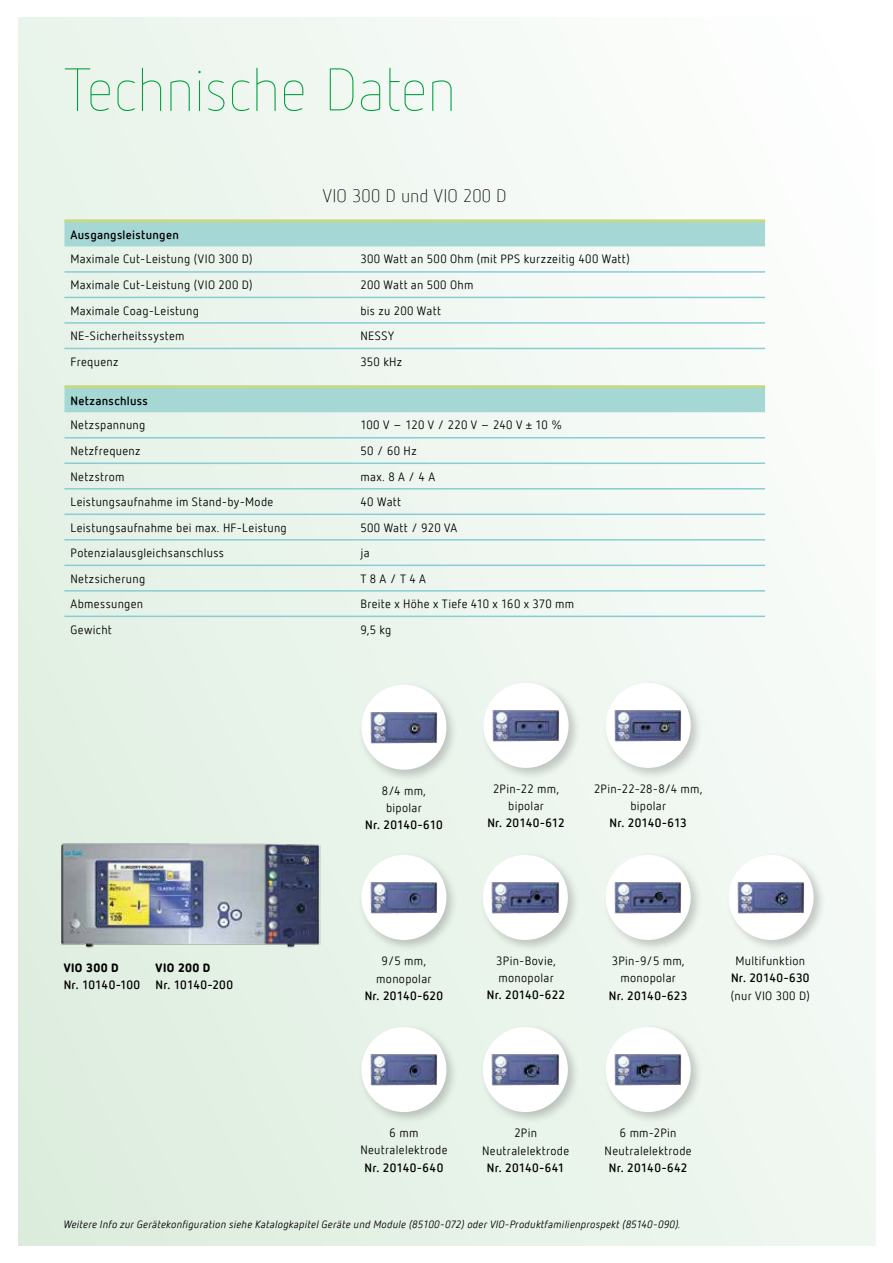
<style>
.page{position:relative;width:893px;height:1263px;background:#fff}
.page>*{position:absolute;margin:0;border:0;box-sizing:border-box;transform-origin:0 0}
.t1{font:100 60px "Netto Offc Pro";letter-spacing:-.02em;color:#009e3d}
.t2{font:300 18px "Netto Offc Pro";letter-spacing:.005em;color:#000}
.t3{font:12px/17.2px "Netto Offc Pro";letter-spacing:.025em;color:#000;text-align:center}
.t4{font:700 12px "Netto Offc Pro";letter-spacing:.02em;color:#000}
.t5{font:900 12px "Netto Offc Pro";letter-spacing:.03em;color:#000}
.t6{font:italic 10.5px "Netto Offc Pro";letter-spacing:.02em;color:#000}
</style>
<div class="page">
<div style="left:0;top:17px;width:876px;height:1229px;background:linear-gradient(to right,#e1efe2,#f8fbf9)"></div>
<div style="left:0;top:0;width:17px;height:1263px;background:#fff"></div>
<div style="left:358px;top:681px;width:101px;height:101px;background:#000;opacity:.2"></div>
<div style="left:361px;top:685px;width:85px;height:85px;background:#fff;border-radius:50%"></div>
<img style="left:370px;top:712px;width:68px;height:31px">
<div style="left:358px;top:851px;width:101px;height:102px;background:#000;opacity:.2"></div>
<div style="left:361px;top:855px;width:85px;height:85px;background:#fff;border-radius:50%"></div>
<img style="left:370px;top:882px;width:68px;height:32px">
<div style="left:358px;top:1023px;width:101px;height:102px;background:#000;opacity:.2"></div>
<div style="left:361px;top:1027px;width:85px;height:85px;background:#fff;border-radius:50%"></div>
<img style="left:370px;top:1054px;width:68px;height:32px">
<div style="left:479px;top:851px;width:102px;height:102px;background:#000;opacity:.2"></div>
<div style="left:483px;top:855px;width:85px;height:85px;background:#fff;border-radius:50%"></div>
<img style="left:491px;top:882px;width:69px;height:32px">
<div style="left:479px;top:1023px;width:102px;height:102px;background:#000;opacity:.2"></div>
<div style="left:483px;top:1027px;width:85px;height:85px;background:#fff;border-radius:50%"></div>
<img style="left:491px;top:1054px;width:69px;height:32px">
<div style="left:602px;top:851px;width:101px;height:102px;background:#000;opacity:.2"></div>
<div style="left:606px;top:855px;width:85px;height:85px;background:#fff;border-radius:50%"></div>
<img style="left:614px;top:882px;width:68px;height:32px">
<div style="left:602px;top:1023px;width:101px;height:102px;background:#000;opacity:.2"></div>
<div style="left:606px;top:1027px;width:85px;height:85px;background:#fff;border-radius:50%"></div>
<img style="left:614px;top:1054px;width:68px;height:32px">
<div style="left:725px;top:851px;width:101px;height:102px;background:#000;opacity:.2"></div>
<div style="left:728px;top:855px;width:86px;height:85px;background:#fff;border-radius:50%"></div>
<img style="left:737px;top:882px;width:68px;height:32px">
<div style="left:480px;top:679px;width:101px;height:102px;background:#000;opacity:.2"></div>
<div style="left:484px;top:683px;width:85px;height:85px;background:#fff;border-radius:50%"></div>
<img style="left:492px;top:710px;width:68px;height:31px">
<div style="left:602px;top:679px;width:101px;height:102px;background:#000;opacity:.2"></div>
<div style="left:606px;top:683px;width:85px;height:85px;background:#fff;border-radius:50%"></div>
<img style="left:614px;top:710px;width:68px;height:31px">
<svg style="left:64px;top:222px;width:701px;height:190px;fill:#ecf5ed"></svg>
<hr style="left:64px;top:271px;width:290px;height:2px;background:#88cdd3">
<hr style="left:354px;top:271px;width:411px;height:2px;background:#88cdd3">
<hr style="left:64px;top:297px;width:290px;height:1px;background:#88cdd3">
<hr style="left:354px;top:297px;width:411px;height:1px;background:#88cdd3">
<hr style="left:64px;top:322px;width:290px;height:2px;background:#88cdd3">
<hr style="left:354px;top:322px;width:411px;height:2px;background:#88cdd3">
<hr style="left:64px;top:348px;width:290px;height:1px;background:#88cdd3">
<hr style="left:354px;top:348px;width:411px;height:1px;background:#88cdd3">
<hr style="left:64px;top:437px;width:290px;height:1px;background:#88cdd3">
<hr style="left:354px;top:437px;width:411px;height:1px;background:#88cdd3">
<hr style="left:64px;top:462px;width:290px;height:2px;background:#88cdd3">
<hr style="left:354px;top:462px;width:411px;height:2px;background:#88cdd3">
<hr style="left:64px;top:219px;width:290px;height:3px;background:#c5d984">
<hr style="left:354px;top:219px;width:411px;height:3px;background:#c5d984">
<hr style="left:64px;top:385px;width:290px;height:3px;background:#c5d984">
<hr style="left:354px;top:385px;width:411px;height:3px;background:#c5d984">
<hr style="left:64px;top:488px;width:290px;height:1px;background:#88cdd3">
<hr style="left:64px;top:513px;width:290px;height:2px;background:#88cdd3">
<hr style="left:64px;top:539px;width:290px;height:2px;background:#88cdd3">
<hr style="left:64px;top:565px;width:290px;height:1px;background:#88cdd3">
<hr style="left:64px;top:590px;width:290px;height:2px;background:#88cdd3">
<hr style="left:354px;top:488px;width:411px;height:1px;background:#88cdd3">
<hr style="left:354px;top:513px;width:411px;height:2px;background:#88cdd3">
<hr style="left:354px;top:539px;width:411px;height:2px;background:#88cdd3">
<hr style="left:354px;top:565px;width:411px;height:1px;background:#88cdd3">
<hr style="left:354px;top:590px;width:411px;height:2px;background:#88cdd3">
<hr style="left:64px;top:616px;width:290px;height:1px;background:#88cdd3">
<hr style="left:354px;top:616px;width:411px;height:1px;background:#88cdd3">
<img style="left:60px;top:840px;width:260px;height:112px">
<h1 class="t1" style="left:64px;top:53px;width:395px">Technische Daten</h1>
<h2 class="t2" style="left:323px;top:185px;width:185px">VIO 300 D und VIO 200 D</h2>
<p class="t4" style="left:70px;top:227px;width:110px">Ausgangsleistungen</p>
<p class="t3" style="left:70px;top:250px;width:184px">Maximale Cut-Leistung (VIO 300 D)</p>
<p class="t3" style="left:360px;top:250px;width:271px">300 Watt an 500 Ohm (mit PPS kurzzeitig 400 Watt)</p>
<p class="t3" style="left:70px;top:276px;width:183px">Maximale Cut-Leistung (VIO 200 D)</p>
<p class="t3" style="left:360px;top:276px;width:115px">200 Watt an 500 Ohm</p>
<p class="t3" style="left:70px;top:302px;width:130px">Maximale Coag-Leistung</p>
<p class="t3" style="left:360px;top:302px;width:82px">bis zu 200 Watt</p>
<p class="t3" style="left:70px;top:327px;width:116px">NE-Sicherheitssystem</p>
<p class="t3" style="left:360px;top:327px;width:35px">NESSY</p>
<p class="t3" style="left:70px;top:353px;width:50px">Frequenz</p>
<p class="t3" style="left:360px;top:353px;width:43px">350 kHz</p>
<p class="t4" style="left:70px;top:393px;width:79px">Netzanschluss</p>
<p class="t3" style="left:70px;top:416px;width:76px">Netzspannung</p>
<p class="t3" style="left:360px;top:416px;width:203px">100 V – 120 V / 220 V – 240 V ± 10 %</p>
<p class="t3" style="left:70px;top:442px;width:72px">Netzfrequenz</p>
<p class="t3" style="left:360px;top:442px;width:58px">50 / 60 Hz</p>
<p class="t3" style="left:70px;top:467px;width:56px">Netzstrom</p>
<p class="t3" style="left:360px;top:467px;width:76px">max. 8 A / 4 A</p>
<p class="t3" style="left:70px;top:493px;width:204px">Leistungsaufnahme im Stand-by-Mode</p>
<p class="t3" style="left:360px;top:493px;width:42px">40 Watt</p>
<p class="t3" style="left:70px;top:518px;width:218px">Leistungsaufnahme bei max. HF-Leistung</p>
<p class="t3" style="left:360px;top:518px;width:98px">500 Watt / 920 VA</p>
<p class="t3" style="left:70px;top:544px;width:155px">Potenzialausgleichsanschluss</p>
<p class="t3" style="left:360px;top:544px;width:11px">ja</p>
<p class="t3" style="left:70px;top:569px;width:76px">Netzsicherung</p>
<p class="t3" style="left:360px;top:569px;width:67px">T 8 A / T 4 A</p>
<p class="t3" style="left:70px;top:595px;width:74px">Abmessungen</p>
<p class="t3" style="left:360px;top:595px;width:215px">Breite x Höhe x Tiefe 410 x 160 x 370 mm</p>
<p class="t3" style="left:70px;top:621px;width:43px">Gewicht</p>
<p class="t3" style="left:360px;top:621px;width:33px">9,5 kg</p>
<p class="t5" style="left:64px;top:959px;width:56px">VIO 300 D</p>
<p class="t4" style="left:64px;top:977px;width:78px">Nr. 10140-100</p>
<p class="t5" style="left:156px;top:959px;width:56px">VIO 200 D</p>
<p class="t4" style="left:156px;top:977px;width:79px">Nr. 10140-200</p>
<p class="t3" style="left:382px;top:781px;width:46px">8/4 mm, bipolar</p>
<p class="t4" style="left:365px;top:817px;width:79px">Nr. 20140-610</p>
<p class="t3" style="left:493px;top:780px;width:68px">2Pin-22 mm, bipolar</p>
<p class="t4" style="left:487px;top:815px;width:79px">Nr. 20140-612</p>
<p class="t3" style="left:594px;top:780px;width:110px">2Pin-22-28-8/4 mm, bipolar</p>
<p class="t4" style="left:609px;top:815px;width:79px">Nr. 20140-613</p>
<p class="t3" style="left:376px;top:952px;width:57px">9/5 mm, monopolar</p>
<p class="t4" style="left:365px;top:987px;width:80px">Nr. 20140-620</p>
<p class="t3" style="left:496px;top:952px;width:61px;text-align:left">3Pin-Bovie, monopolar</p>
<p class="t4" style="left:487px;top:987px;width:80px">Nr. 20140-622</p>
<p class="t3" style="left:612px;top:952px;width:74px">3Pin-9/5 mm, monopolar</p>
<p class="t4" style="left:609px;top:987px;width:80px">Nr. 20140-623</p>
<p class="t3" style="left:736px;top:952px;width:71px">Multifunktion</p>
<p class="t4" style="left:731px;top:970px;width:80px">Nr. 20140-630</p>
<p class="t3" style="left:731px;top:986px;width:80px">(nur VIO 300 D)</p>
<p class="t3" style="left:360px;top:1124px;width:89px">6 mm<br>Neutralelektrode</p>
<p class="t4" style="left:365px;top:1159px;width:80px">Nr. 20140-640</p>
<p class="t3" style="left:482px;top:1124px;width:89px">2Pin<br>Neutralelektrode</p>
<p class="t4" style="left:487px;top:1159px;width:79px">Nr. 20140-641</p>
<p class="t3" style="left:605px;top:1124px;width:89px">6 mm-2Pin<br>Neutralelektrode</p>
<p class="t4" style="left:609px;top:1159px;width:80px">Nr. 20140-642</p>
<p class="t6" style="left:64px;top:1217px;width:618px">Weitere Info zur Gerätekonfiguration siehe Katalogkapitel Geräte und Module (85100-072) oder VIO-Produktfamilienprospekt (85140-090).</p>
</div>
